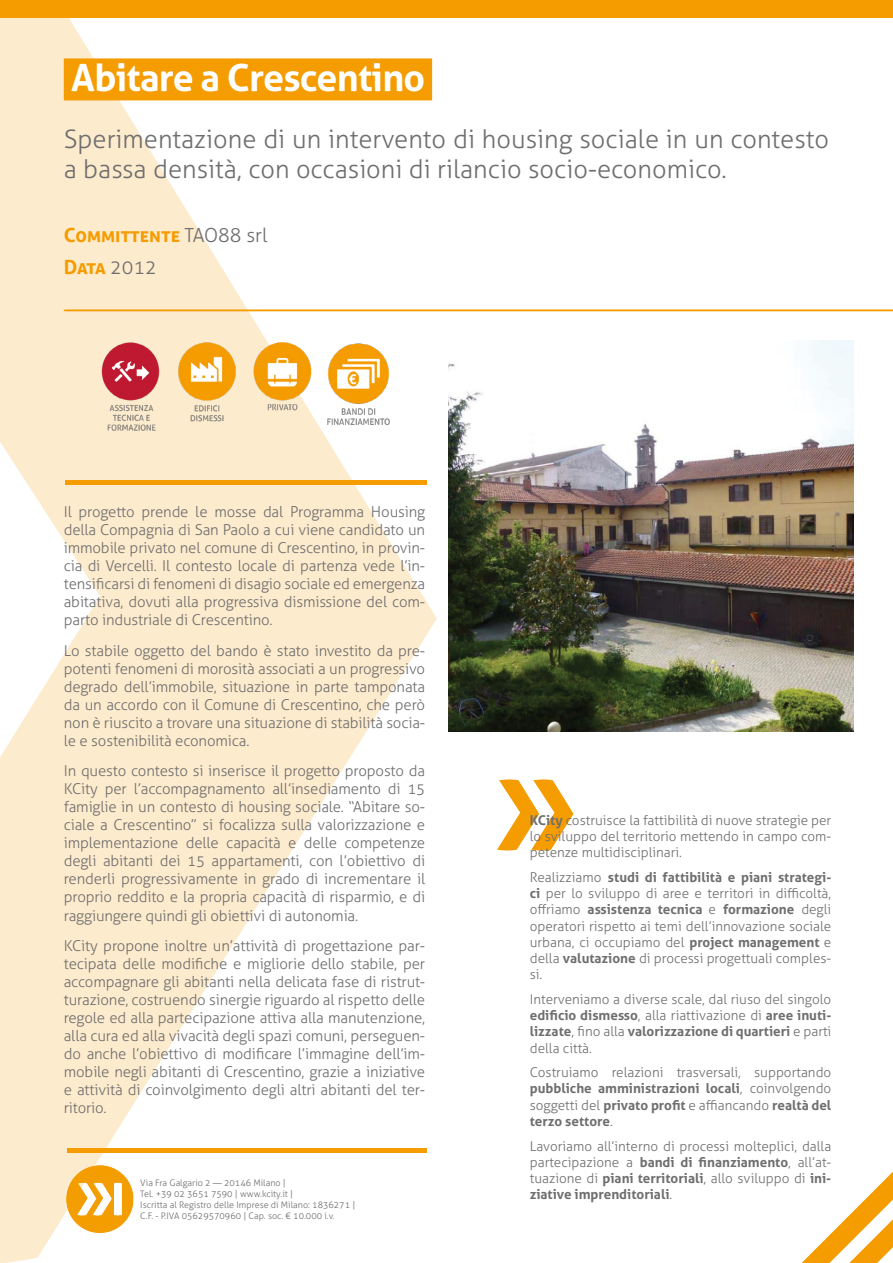
<style>
.page{position:relative;width:893px;height:1263px;background:#fff}
.page>*{position:absolute;margin:0;border:0;box-sizing:border-box;transform-origin:0 0}
.t1{font:700 37.5px "Aller";letter-spacing:-.02em;color:#fff}
.t2{font:300 25.5px/30.6px "Aller";color:#706f6f}
.t3{font:700 19.5px/32px "Aller";color:#f59c00}
.t4{font:300 15px/18px "Aller";letter-spacing:-.01em;color:#706f6f;text-align:justify}
.t5{font:300 13.5px/16.2px "Aller";color:#706f6f;text-align:justify}
.t6{font:300 9px/10.8px "Aller";color:#706f6f}
.s1{font-weight:300;color:#706f6f}
.s2{font-weight:700}
</style>
<div class="page">
<svg style="left:497px;top:779px;width:77px;height:71px"></svg>
<svg style="left:0;top:4px;width:437px;height:1259px;fill:#fdebcd"></svg>
<svg style="left:801px;top:1171px;width:92px;height:92px"></svg>
<img style="left:66px;top:1165px;width:69px;height:68px">
<div style="left:67px;top:480px;width:360px;height:5px;background:#f59c00"></div>
<div style="left:67px;top:1148px;width:360px;height:5px;background:#f59c00"></div>
<div style="left:1px;top:0;width:892px;height:18px;background:#f59c00"></div>
<div style="left:65px;top:480px;width:359px;height:5px;background:#f59c00"></div>
<hr style="left:64px;top:310px;width:829px;height:1px;background:#f59c00">
<img style="left:96px;top:341px;width:69px;height:101px">
<img style="left:172px;top:341px;width:69px;height:101px">
<img style="left:248px;top:341px;width:69px;height:101px">
<img style="left:323px;top:341px;width:71px;height:107px">
<div style="left:64px;top:58px;width:368px;height:42px;background:#f59c00"></div>
<img style="left:448px;top:341px;width:405px;height:390px">
<h1 class="t1" style="left:71px;top:55px;width:356px">Abitare a Crescentino</h1>
<h2 class="t2" style="left:64px;top:123px;width:767px">Sperimentazione di un intervento di housing sociale in un contesto a bassa densità, con occasioni di rilancio socio-economico.</h2>
<h3 class="t3" style="left:64px;top:219px;width:205px">Committente <span class="s1">TAO88 srl<br></span>Data <span class="s1">2012</span></h3>
<p class="t4" style="left:64px;top:503px;width:363px">Il progetto prende le mosse dal Programma Housing della Compagnia di San Paolo a cui viene candidato un immobile privato nel comune di Crescentino, in provin&shy;cia di Vercelli. Il contesto locale di partenza vede l’in&shy;tensificarsi di fenomeni di disagio sociale ed emergenza abitativa, dovuti alla progressiva dismissione del com&shy;parto industriale di Crescentino.</p>
<p class="t4" style="left:64px;top:641px;width:363px">Lo stabile oggetto del bando è stato investito da pre&shy;potenti fenomeni di morosità associati a un progressivo degrado dell’immobile, situazione in parte tamponata da un accordo con il Comune di Crescentino, che però non è riuscito a trovare una situazione di stabilità socia&shy;le e sostenibilità economica.</p>
<p class="t4" style="left:64px;top:762px;width:363px">In questo contesto si inserisce il progetto proposto da KCity per l’accompagnamento all’insediamento di 15 famiglie in un contesto di housing sociale. “Abitare so&shy;ciale a Crescentino” si focalizza sulla valorizzazione e implementazione delle capacità e delle competenze degli abitanti dei 15 appartamenti, con l’obiettivo di renderli progressivamente in grado di incrementare il proprio reddito e la propria capacità di risparmio, e di raggiungere quindi gli obiettivi di autonomia.</p>
<p class="t4" style="left:64px;top:937px;width:363px">KCity propone inoltre un’attività di progettazione par&shy;tecipata delle modifiche e migliorie dello stabile, per accompagnare gli abitanti nella delicata fase di ristrut&shy;turazione, costruendo sinergie riguardo al rispetto delle regole ed alla partecipazione attiva alla manutenzione, alla cura ed alla vivacità degli spazi comuni, perseguen&shy;do anche l’obiettivo di modificare l’immagine dell’im&shy;mobile negli abitanti di Crescentino, grazie a iniziative e attività di coinvolgimento degli altri abitanti del ter&shy;ritorio.</p>
<p class="t6" style="left:140px;top:1178px;width:216px">Via Fra Galgario 2 — 20146 Milano |<br>Tel. +39 02 3651 7590 | www.kcity.it |<br>Iscritta al Registro delle Imprese di Milano: 1836271 | C.F. - P.IVA 05629570960 | Cap. soc. € 10.000 i.v.</p>
<p class="t5" style="left:530px;top:812px;width:303px"><span class="s2">KCity</span> costruisce la fattibilità di nuove strategie per lo sviluppo del territorio mettendo in campo com&shy;petenze multidisciplinari.</p>
<p class="t5" style="left:530px;top:869px;width:303px">Realizziamo <span class="s2">studi di fattibilità e piani strategi&shy;ci</span> per lo sviluppo di aree e territori in difficoltà, offriamo <span class="s2">assistenza tecnica</span> e <span class="s2">formazione</span> degli operatori rispetto ai temi dell’innovazione sociale urbana, ci occupiamo del <span class="s2">project management</span> e della <span class="s2">valutazione</span> di processi progettuali comples&shy;si.</p>
<p class="t5" style="left:530px;top:991px;width:303px">Interveniamo a diverse scale, dal riuso del singolo <span class="s2">edificio dismesso</span>, alla riattivazione di <span class="s2">aree inuti&shy;lizzate</span>, fino alla <span class="s2">valorizzazione di quartieri</span> e parti della città.</p>
<p class="t5" style="left:530px;top:1064px;width:303px">Costruiamo relazioni trasversali, supportando <span class="s2">pubbliche amministrazioni locali</span>, coinvolgendo soggetti del <span class="s2">privato profit</span> e affiancando <span class="s2">realtà del terzo settore</span>.</p>
<p class="t5" style="left:530px;top:1138px;width:303px">Lavoriamo all’interno di processi molteplici, dalla partecipazione a <span class="s2">bandi di finanziamento</span>, all’at&shy;tuazione di <span class="s2">piani territoriali</span>, allo sviluppo di <span class="s2">ini&shy;ziative imprenditoriali</span>.</p>
</div>
